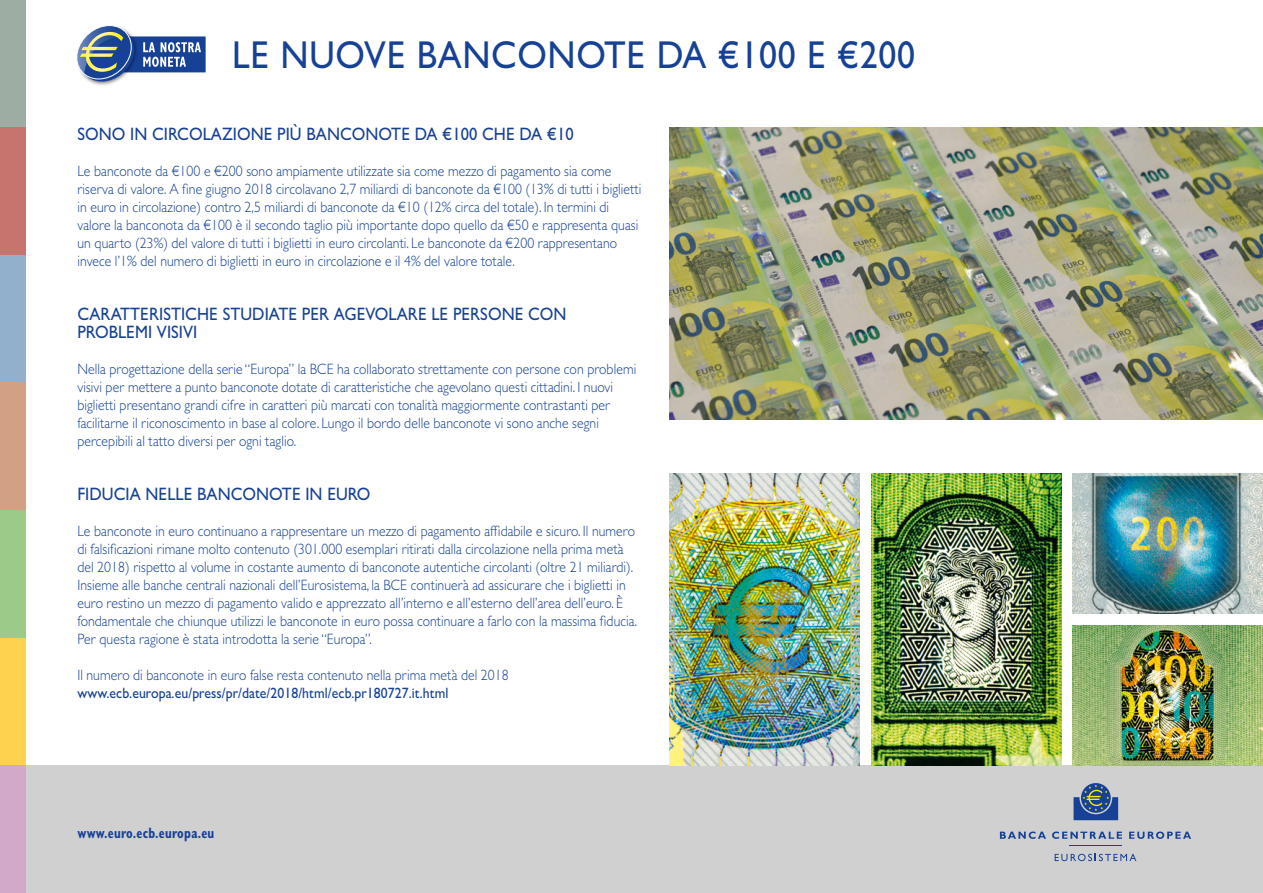
<style>
.page{position:relative;width:1263px;height:893px;background:#fff}
.page>*{position:absolute;margin:0;border:0;box-sizing:border-box;transform-origin:0 0}
.t1{font:500 39px "Gill Sans MT Pro";letter-spacing:.02em;color:#164194;scale:.92 1}
.t2{font:500 18px/18px "Gill Sans MT Pro";letter-spacing:.005em;color:#164194;scale:.92 1}
.t3{font:300 15px/18px "Gill Sans MT Pro";letter-spacing:.005em;color:#164194;scale:.92 1}
.t4{font:500 15px "Gill Sans MT Pro";letter-spacing:.005em;color:#164194;scale:.92 1}
.t5{font:700 condensed 15px "Gill Sans MT Pro";letter-spacing:.02em;color:#164194;scale:.85 1}
</style>
<div class="page">
<div style="left:0;top:765px;width:1263px;height:128px;background:#d0d0d0"></div>
<svg style="left:1073px;top:784px;width:45px;height:36px"></svg>
<hr style="left:1070px;top:845px;width:52px;height:1px;background:#164194">
<svg style="left:1000px;top:831px;width:46px;height:8px"></svg>
<svg style="left:1052px;top:831px;width:70px;height:8px"></svg>
<svg style="left:1129px;top:831px;width:62px;height:8px"></svg>
<svg style="left:1055px;top:854px;width:81px;height:7px"></svg>
<img style="left:670px;top:128px;width:593px;height:291px">
<img style="left:670px;top:473px;width:190px;height:292px">
<img style="left:871px;top:473px;width:190px;height:292px">
<img style="left:1073px;top:473px;width:190px;height:141px">
<img style="left:1073px;top:625px;width:190px;height:140px">
<img style="left:90px;top:82px;width:25px;height:3px">
<svg style="left:77px;top:25px;width:129px;height:57px"></svg>
<div style="left:0;top:0;width:26px;height:128px;background:#9dada3"></div>
<div style="left:0;top:128px;width:26px;height:127px;background:#c6756e"></div>
<div style="left:0;top:255px;width:26px;height:128px;background:#92afcc"></div>
<div style="left:0;top:383px;width:26px;height:127px;background:#d2a184"></div>
<div style="left:0;top:510px;width:26px;height:128px;background:#9bca89"></div>
<div style="left:0;top:638px;width:26px;height:127px;background:#fed24e"></div>
<div style="left:0;top:765px;width:26px;height:128px;background:#d2a9c8"></div>
<h1 class="t1" style="left:232px;top:32px;width:744px">LE NUOVE BANCONOTE DA €100 E €200</h1>
<p class="t2" style="left:77px;top:125px;width:541px">SONO IN CIRCOLAZIONE PIÙ BANCONOTE DA €100 CHE DA €10</p>
<p class="t3" style="left:77px;top:162px;width:614px">Le banconote da €100 e €200 sono ampiamente utilizzate sia come mezzo di pagamento sia come riserva di valore. A fine giugno 2018 circolavano 2,7 miliardi di banconote da €100 (13% di tutti i biglietti in euro in circolazione) contro 2,5 miliardi di banconote da €10 (12% circa del totale). In termini di valore la banconota da €100 è il secondo taglio più importante dopo quello da €50 e rappresenta quasi un quarto (23%) del valore di tutti i biglietti in euro circolanti. Le banconote da €200 rappresentano invece l’1% del numero di biglietti in euro in circolazione e il 4% del valore totale.</p>
<p class="t2" style="left:77px;top:305px;width:533px">CARATTERISTICHE STUDIATE PER AGEVOLARE LE PERSONE CON<br>PROBLEMI VISIVI</p>
<p class="t3" style="left:77px;top:360px;width:609px">Nella progettazione della serie “Europa” la BCE ha collaborato strettamente con persone con problemi visivi per mettere a punto banconote dotate di caratteristiche che agevolano questi cittadini. I nuovi biglietti presentano grandi cifre in caratteri più marcati con tonalità maggiormente contrastanti per facilitarne il riconoscimento in base al colore. Lungo il bordo delle banconote vi sono anche segni percepibili al tatto diversi per ogni taglio.</p>
<p class="t2" style="left:77px;top:485px;width:320px">FIDUCIA NELLE BANCONOTE IN EURO</p>
<p class="t3" style="left:77px;top:522px;width:610px">Le banconote in euro continuano a rappresentare un mezzo di pagamento affidabile e sicuro. Il numero di falsificazioni rimane molto contenuto (301.000 esemplari ritirati dalla circolazione nella prima metà del 2018) rispetto al volume in costante aumento di banconote autentiche circolanti (oltre 21 miliardi).<br>Insieme alle banche centrali nazionali dell’Eurosistema, la BCE continuerà ad assicurare che i biglietti in euro restino un mezzo di pagamento valido e apprezzato all’interno e all’esterno dell’area dell’euro. È fondamentale che chiunque utilizzi le banconote in euro possa continuare a farlo con la massima fiducia.<br>Per questa ragione è stata introdotta la serie “Europa”.</p>
<p class="t3" style="left:77px;top:666px;width:470px">Il numero di banconote in euro false resta contenuto nella prima metà del 2018</p>
<p class="t4" style="left:77px;top:684px;width:405px">www.ecb.europa.eu/press/pr/date/2018/html/ecb.pr180727.it.html</p>
<p class="t5" style="left:77px;top:824px;width:163px">www.euro.ecb.europa.eu</p>
</div>
